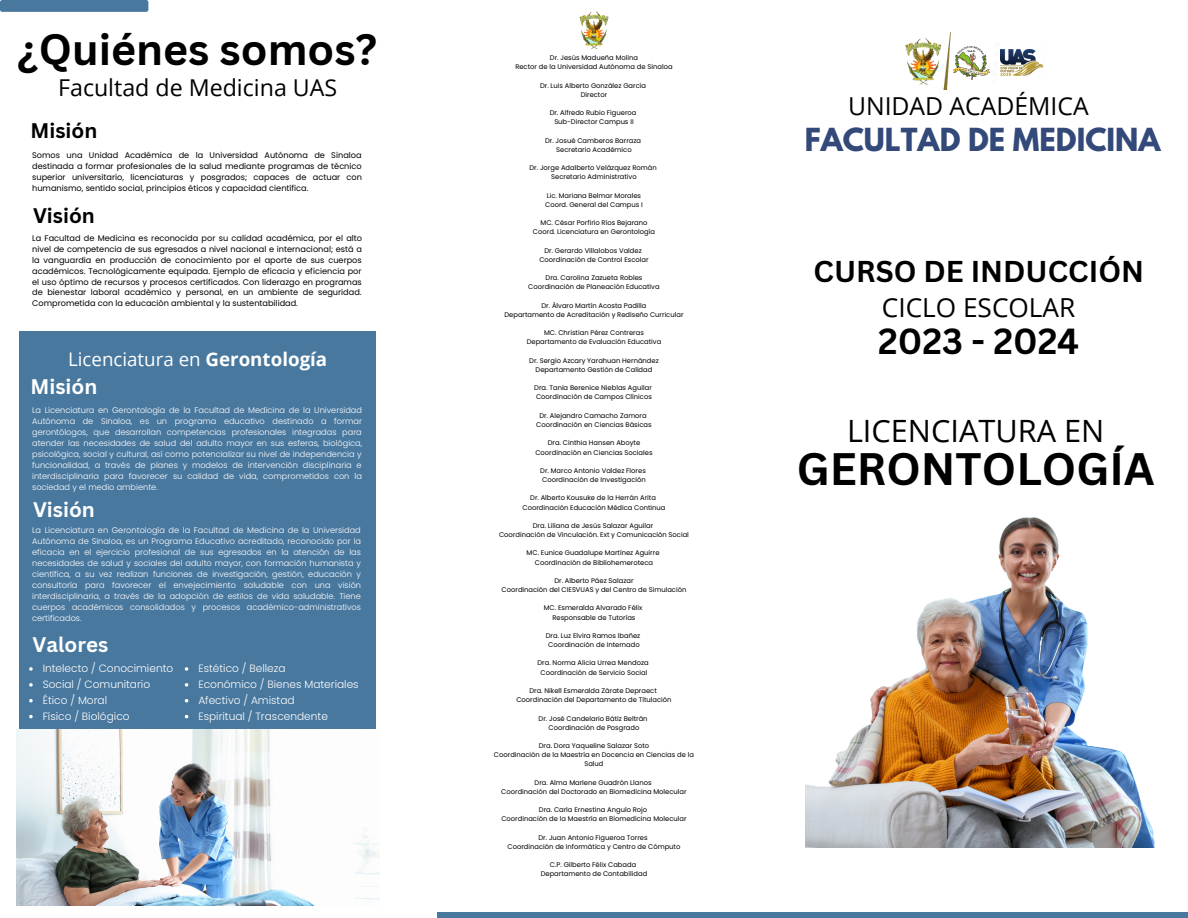
<style>
.page{position:relative;width:1188px;height:918px;background:#fff}
.page>*{position:absolute;margin:0;border:0;box-sizing:border-box;transform-origin:0 0}
.t1{font:700 44.25px "Canva Sans";color:#000}
.t2{font:700 42.75px "Canva Sans";color:#000}
.t3{font:700 35.25px "Canva Sans";color:#000}
.t4{font:30.75px "Open Sans";color:#000}
.t5{font:700 29.25px "Canva Sans";color:#000}
.t6{font:700 28.2px "League Spartan";color:#334979}
.t7{font:26.25px "Open Sans";color:#000}
.t8{font:24.75px "Open Sans";color:#000}
.t9{font:23.25px "Open Sans";color:#000}
.t10{font:700 20.55px "Canva Sans";color:#fff}
.t11{font:700 20.55px "Canva Sans";color:#000}
.t12{font:18.75px "Open Sans";color:#fff}
.t13{font:300 10.65px "Poppins";color:#fff}
.t14{font:300 8.25px/11.1px "Poppins";color:#fff;text-align:justify}
.t15{font:8.25px/10.9px "Poppins";color:#000;text-align:justify}
.t16{font:6.75px/9.1px "Poppins";color:#000;text-align:center}
.s1{font-weight:700}
</style>
<div class="page">
<div style="left:19px;top:331px;width:356px;height:490px;background:#49789f"></div>
<div style="left:0;top:0;width:148px;height:12px;background:#49789f;border-radius:2px"></div>
<div style="left:438px;top:912px;width:750px;height:6px;background:#49789f"></div>
<img style="left:905px;top:32px;width:46px;height:58px">
<img style="left:953px;top:43px;width:81px;height:40px">
<img style="left:1000px;top:50px;width:43px;height:26px">
<img style="left:954px;top:46px;width:35px;height:33px">
<img style="left:579px;top:12px;width:30px;height:37px">
<img style="left:805px;top:517px;width:350px;height:331px">
<img style="left:16px;top:730px;width:363px;height:175px">
<svg style="left:29px;top:667px;width:4px;height:4px"></svg>
<svg style="left:29px;top:683px;width:4px;height:4px"></svg>
<svg style="left:29px;top:699px;width:4px;height:3px"></svg>
<svg style="left:29px;top:715px;width:4px;height:3px"></svg>
<svg style="left:185px;top:667px;width:3px;height:4px"></svg>
<svg style="left:185px;top:683px;width:3px;height:4px"></svg>
<p class="t2" style="left:17px;top:20px;width:362px">¿Quiénes somos?</p>
<p class="t9" style="left:58px;top:71px;width:281px">Facultad de Medicina UAS</p>
<p class="t11" style="left:31px;top:116px;width:68px">Misión</p>
<p class="t15" style="left:32px;top:150px;width:331px">Somos una Unidad Académica de la Universidad Autónoma de Sinaloa destinada a formar profesionales de la salud mediante programas de técnico superior universitario, licenciaturas y posgrados; capaces de actuar con humanismo, sentido social, principios éticos y capacidad científica.</p>
<p class="t11" style="left:33px;top:201px;width:63px">Visión</p>
<p class="t15" style="left:32px;top:232px;width:331px">La Facultad de Medicina es reconocida por su calidad académica, por el alto nivel de competencia de sus egresados a nivel nacional e internacional; está a la vanguardia en producción de conocimiento por el aporte de sus cuerpos académicos. Tecnológicamente equipada. Ejemplo de eficacia y eficiencia por el uso óptimo de recursos y procesos certificados. Con liderazgo en programas de bienestar laboral académico y personal, en un ambiente de seguridad.<br>Comprometida con la educación ambiental y la sustentabilidad.</p>
<p class="t12" style="left:68px;top:346px;width:261px">Licenciatura en <span class="s1">Gerontología</span></p>
<p class="t10" style="left:31px;top:372px;width:68px">Misión</p>
<p class="t14" style="left:32px;top:404px;width:332px">La Licenciatura en Gerontología de la Facultad de Medicina de la Universidad Autónoma de Sinaloa, es un programa educativo destinado a formar gerontólogos, que desarrollan competencias profesionales integradas para atender las necesidades de salud del adulto mayor en sus esferas, biológica, psicológica, social y cultural, así como potencializar su nivel de independencia y funcionalidad, a través de planes y modelos de intervención disciplinaria e interdisciplinaria para favorecer su calidad de vida, comprometidos con la sociedad y el medio ambiente.</p>
<p class="t10" style="left:33px;top:495px;width:63px">Visión</p>
<p class="t14" style="left:32px;top:525px;width:331px">La Licenciatura en Gerontología de la Facultad de Medicina de la Universidad Autónoma de Sinaloa, es un Programa Educativo acreditado, reconocido por la eficacia en el ejercicio profesional de sus egresados en la atención de las necesidades de salud y sociales del adulto mayor, con formación humanista y científica, a su vez realizan funciones de investigación, gestión, educación y consultoría para favorecer el envejecimiento saludable con una visión interdisciplinaria, a través de la adopción de estilos de vida saludable. Tiene cuerpos académicos consolidados y procesos académico-administrativos certificados.</p>
<p class="t10" style="left:33px;top:630px;width:77px">Valores</p>
<p class="t13" style="left:43px;top:661px;width:132px">Intelecto / Conocimiento</p>
<p class="t13" style="left:43px;top:677px;width:109px">Social / Comunitario</p>
<p class="t13" style="left:43px;top:693px;width:66px">Ético / Moral</p>
<p class="t13" style="left:43px;top:709px;width:88px">Físico / Biológico</p>
<p class="t13" style="left:198px;top:661px;width:89px">Estético / Belleza</p>
<p class="t13" style="left:198px;top:677px;width:162px">Económico / Bienes Materiales</p>
<p class="t13" style="left:198px;top:693px;width:98px">Afectivo / Amistad</p>
<p class="t13" style="left:198px;top:709px;width:131px">Espiritual / Trascendente</p>
<p class="t16" style="left:550px;top:53px;width:90px">Dr. Jesús Madueña Molina</p>
<p class="t16" style="left:515px;top:62px;width:159px">Rector de la Universidad Autónoma de Sinaloa</p>
<p class="t16" style="left:540px;top:81px;width:107px">Dr. Luis Alberto González García</p>
<p class="t16" style="left:581px;top:90px;width:28px">Director</p>
<p class="t16" style="left:550px;top:108px;width:88px">Dr. Alfredo Rubio Figueroa</p>
<p class="t16" style="left:554px;top:117px;width:81px">Sub-Director Campus II</p>
<p class="t16" style="left:545px;top:136px;width:98px">Dr. Josué Camberos Barraza</p>
<p class="t16" style="left:556px;top:145px;width:77px">Secretario Académico</p>
<p class="t16" style="left:530px;top:163px;width:129px">Dr. Jorge Adalberto Velázquez Román</p>
<p class="t16" style="left:551px;top:172px;width:87px">Secretario Administrativo</p>
<p class="t16" style="left:547px;top:191px;width:96px">Lic. Mariana Belmar Morales</p>
<p class="t16" style="left:545px;top:200px;width:99px">Coord. General del Campus I</p>
<p class="t16" style="left:541px;top:218px;width:108px">MC. César Porfirio Ríos Bejarano</p>
<p class="t16" style="left:533px;top:227px;width:124px">Coord. Licenciatura en Gerontología</p>
<p class="t16" style="left:544px;top:246px;width:99px">Dr. Gerardo Villalobos Valdez</p>
<p class="t16" style="left:539px;top:255px;width:111px">Coordinación de Control Escolar</p>
<p class="t16" style="left:546px;top:273px;width:98px">Dra. Carolina Zazueta Robles</p>
<p class="t16" style="left:528px;top:282px;width:133px">Coordinación de Planeación Educativa</p>
<p class="t16" style="left:542px;top:301px;width:106px">Dr. Álvaro Martín Acosta Padilla</p>
<p class="t16" style="left:504px;top:310px;width:181px">Departamento de Acreditación y Rediseño Curricular</p>
<p class="t16" style="left:544px;top:328px;width:101px">MC. Christian Pérez Contreras</p>
<p class="t16" style="left:527px;top:337px;width:136px">Departamento de Evaluación Educativa</p>
<p class="t16" style="left:529px;top:356px;width:131px">Dr. Sergio Azcary Yarahuan Hernández</p>
<p class="t16" style="left:536px;top:365px;width:118px">Departamento Gestión de Calidad</p>
<p class="t16" style="left:534px;top:383px;width:119px">Dra. Tania Berenice Nieblas Aguilar</p>
<p class="t16" style="left:536px;top:393px;width:117px">Coordinación de Campos Clínicos</p>
<p class="t16" style="left:539px;top:411px;width:109px">Dr. Alejandro Camacho Zamora</p>
<p class="t16" style="left:536px;top:420px;width:117px">Coordinación en Ciencias Básicas</p>
<p class="t16" style="left:548px;top:438px;width:94px">Dra. Cinthia Hansen Aboyte</p>
<p class="t16" style="left:535px;top:448px;width:119px">Coordinación en Ciencias Sociales</p>
<p class="t16" style="left:540px;top:466px;width:107px">Dr. Marco Antonio Valdez Flores</p>
<p class="t16" style="left:542px;top:475px;width:105px">Coordinación de Investigación</p>
<p class="t16" style="left:530px;top:493px;width:127px">Dr. Alberto Kousuke de la Herrán Arita</p>
<p class="t16" style="left:522px;top:503px;width:145px">Coordinación Educación Médica Continua</p>
<p class="t16" style="left:533px;top:521px;width:122px">Dra. Liliana de Jesús Salazar Aguilar</p>
<p class="t16" style="left:499px;top:530px;width:191px">Coordinación de Vinculación. Ext y Comunicación Social</p>
<p class="t16" style="left:527px;top:548px;width:134px">MC. Eunice Guadalupe Martínez Aguirre</p>
<p class="t16" style="left:535px;top:558px;width:120px">Coordinación de Bibliohemeroteca</p>
<p class="t16" style="left:554px;top:576px;width:81px">Dr. Alberto Páez Salazar</p>
<p class="t16" style="left:502px;top:585px;width:186px">Coordinación del CIESVUAS y del Centro de Simulación</p>
<p class="t16" style="left:544px;top:604px;width:100px">MC. Esmeralda Alvarado Félix</p>
<p class="t16" style="left:552px;top:613px;width:85px">Responsable de Tutorías</p>
<p class="t16" style="left:546px;top:631px;width:96px">Dra. Luz Elvira Ramos Ibañez</p>
<p class="t16" style="left:548px;top:640px;width:93px">Coordinación de Internado</p>
<p class="t16" style="left:537px;top:659px;width:113px">Dra. Norma Alicia Urrea Mendoza</p>
<p class="t16" style="left:541px;top:668px;width:108px">Coordinación de Servicio Social</p>
<p class="t16" style="left:529px;top:686px;width:129px">Dra. Nikell Esmeralda Zárate Depraect</p>
<p class="t16" style="left:516px;top:695px;width:157px">Coordinación del Departamento de Titulación</p>
<p class="t16" style="left:539px;top:714px;width:111px">Dr. José Candelario Bátiz Beltrán</p>
<p class="t16" style="left:549px;top:723px;width:92px">Coordinación de Posgrado</p>
<p class="t16" style="left:539px;top:741px;width:112px">Dra. Dora Yaqueline Salazar Soto</p>
<p class="t16" style="left:494px;top:750px;width:202px">Coordinación de la Maestría en Docencia en Ciencias de la<br>Salud</p>
<p class="t16" style="left:535px;top:778px;width:118px">Dra. Alma Marlene Guadrón Llanos</p>
<p class="t16" style="left:501px;top:787px;width:187px">Coordinación del Doctorado en Biomedicina Molecular</p>
<p class="t16" style="left:539px;top:805px;width:110px">Dra. Carla Ernestina Angulo Rojo</p>
<p class="t16" style="left:501px;top:815px;width:187px">Coordinación de la Maestría en Biomedicina Molecular</p>
<p class="t16" style="left:539px;top:833px;width:111px">Dr. Juan Antonio Figueroa Torres</p>
<p class="t16" style="left:508px;top:842px;width:174px">Coordinación de Informática y Centro de Cómputo</p>
<p class="t16" style="left:550px;top:860px;width:88px">C.P. Gilberto Félix Cabada</p>
<p class="t16" style="left:541px;top:870px;width:108px">Departamento de Contabilidad</p>
<p class="t8" style="left:848px;top:89px;width:242px">UNIDAD ACADÉMICA</p>
<p class="t6" style="left:805px;top:126px;width:357px">FACULTAD DE MEDICINA</p>
<p class="t5" style="left:814px;top:251px;width:332px">CURSO DE INDUCCIÓN</p>
<p class="t7" style="left:882px;top:289px;width:195px">CICLO ESCOLAR</p>
<p class="t3" style="left:878px;top:316px;width:202px">2023 - 2024</p>
<p class="t4" style="left:847px;top:409px;width:259px">LICENCIATURA EN</p>
<p class="t1" style="left:797px;top:438px;width:359px">GERONTOLOGÍA</p>
</div>
